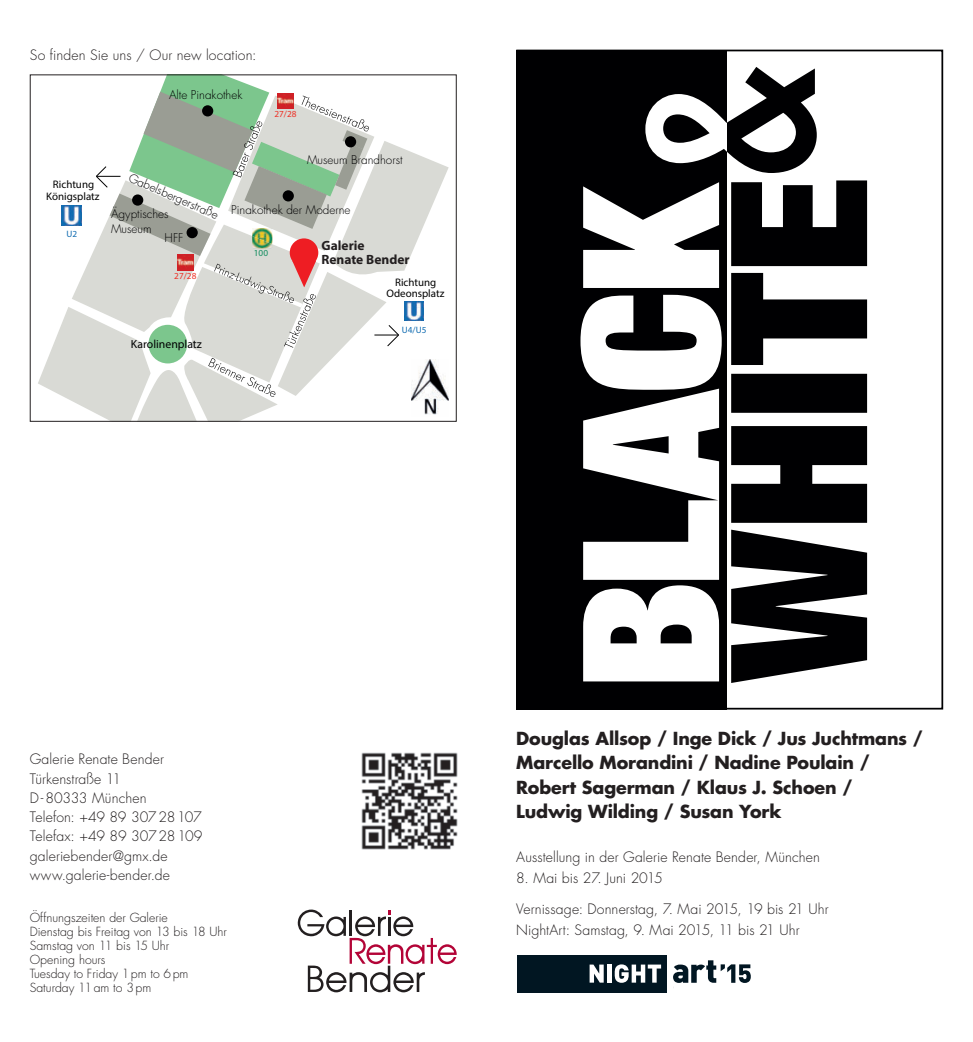
<style>
.page{position:relative;width:973px;height:1042px;background:#fff}
.page>*{position:absolute;margin:0;border:0;box-sizing:border-box;transform-origin:0 0}
.t1{font:700 17.5px/24.5px "Futura";letter-spacing:-.01em;color:#231f20}
.t2{font:300 14px/19.2px "Futura";letter-spacing:.005em;color:#231f20}
.t3{font:700 13.47px/14.3px "Myriad Pro";color:#231f20}
.t4{font:300 12.25px/14px "Futura";color:#231f20}
.t5{font:300 11.72px/14.2px "Futura";color:#000001}
.t6{font:11.72px "Myriad Pro";color:#000001}
.t7{font:10.85px "Myriad Pro";color:#000001}
.t8{font:9.28px "Myriad Pro";color:#ee3026}
.t9{font:9.28px "Myriad Pro";color:#116cb1}
.t10{font:9.28px "Myriad Pro";color:#128d5f}
</style>
<div class="page">
<img style="left:361px;top:752px;width:97px;height:98px">
<svg style="left:298px;top:909px;width:158px;height:83px"></svg>
<svg style="left:38px;top:76px;width:410px;height:344px"></svg>
<img style="left:411px;top:360px;width:37px;height:57px">
<div style="left:517px;top:955px;width:150px;height:37px;background:#011622"></div>
<svg style="left:589px;top:964px;width:14px;height:18px"></svg>
<hr style="left:607px;top:964px;width:4px;height:18px;background:#fff">
<svg style="left:614px;top:964px;width:47px;height:19px"></svg>
<svg style="left:673px;top:960px;width:77px;height:23px"></svg>
<div style="left:516px;top:50px;width:210px;height:659px;background:#000002"></div>
<svg style="left:726px;top:67px;width:90px;height:106px"></svg>
<svg style="left:645px;top:94px;width:81px;height:70px;fill:#fff"></svg>
<svg style="left:731px;top:180px;width:135px;height:503px;fill:#000002"></svg>
<svg style="left:580px;top:182px;width:141px;height:499px;fill:#fff"></svg>
<div style="left:516px;top:50px;width:427px;height:659px;border:2px solid #000002"></div>
<p class="t2" style="left:30px;top:46px;width:228px">So finden Sie uns / Our new location:</p>
<p class="t5" style="left:169px;top:88px;width:75px">Alte Pinakothek</p>
<p class="t8" style="left:274px;top:108px;width:24px">27/28</p>
<p class="t7" style="left:53px;top:178px;width:43px">Richtung</p>
<p class="t7" style="left:46px;top:190px;width:55px">Königsplatz</p>
<p class="t9" style="left:66px;top:228px;width:12px">U2</p>
<p class="t5" style="left:132px;top:171px;width:98px;rotate:23deg">Gabelsbergerstraße</p>
<p class="t5" style="left:111px;top:207px;width:59px">Ägyptisches<br>Museum</p>
<p class="t5" style="left:165px;top:230px;width:20px">HFF</p>
<p class="t8" style="left:174px;top:270px;width:24px">27/28</p>
<p class="t6" style="left:131px;top:337px;width:72px">Karolinenplatz</p>
<p class="t5" style="left:307px;top:153px;width:97px">Museum Brandhorst</p>
<p class="t5" style="left:231px;top:203px;width:121px">Pinakothek der Moderne</p>
<p class="t10" style="left:254px;top:247px;width:16px">100</p>
<p class="t3" style="left:321px;top:238px;width:89px">Galerie<br>Renate Bender</p>
<p class="t7" style="left:395px;top:276px;width:43px">Richtung</p>
<p class="t7" style="left:386px;top:287px;width:59px">Odeonsplatz</p>
<p class="t9" style="left:402px;top:324px;width:26px">U4/U5</p>
<p class="t2" style="left:30px;top:750px;width:174px">Galerie Renate Bender<br>Türkenstraße 11<br>D - 80333 München<br>Telefon: +49 89 307 28 107<br>Telefax: +49 89 307 28 109 galeriebender@gmx.de www.galerie-bender.de</p>
<p class="t4" style="left:30px;top:910px;width:199px">Öffnungszeiten der Galerie<br>Dienstag bis Freitag von 13 bis 18 Uhr<br>Samstag von 11 bis 15 Uhr<br>Opening hours<br>Tuesday to Friday 1 pm to 6 pm<br>Saturday 11 am to 3 pm</p>
<p class="t1" style="left:516px;top:725px;width:408px">Douglas Allsop / Inge Dick / Jus Juchtmans / Marcello Morandini / Nadine Poulain / Robert Sagerman / Klaus J. Schoen / Ludwig Wilding / Susan York</p>
<p class="t2" style="left:516px;top:847px;width:305px">Ausstellung in der Galerie Renate Bender, München</p>
<p class="t2" style="left:516px;top:868px;width:148px">8. Mai bis 27. Juni 2015</p>
<p class="t2" style="left:516px;top:899px;width:314px;line-height:21px">Vernissage: Donnerstag, 7. Mai 2015, 19 bis 21 Uhr<br>NightArt: Samstag, 9. Mai 2015, 11 bis 21 Uhr</p>
</div>
